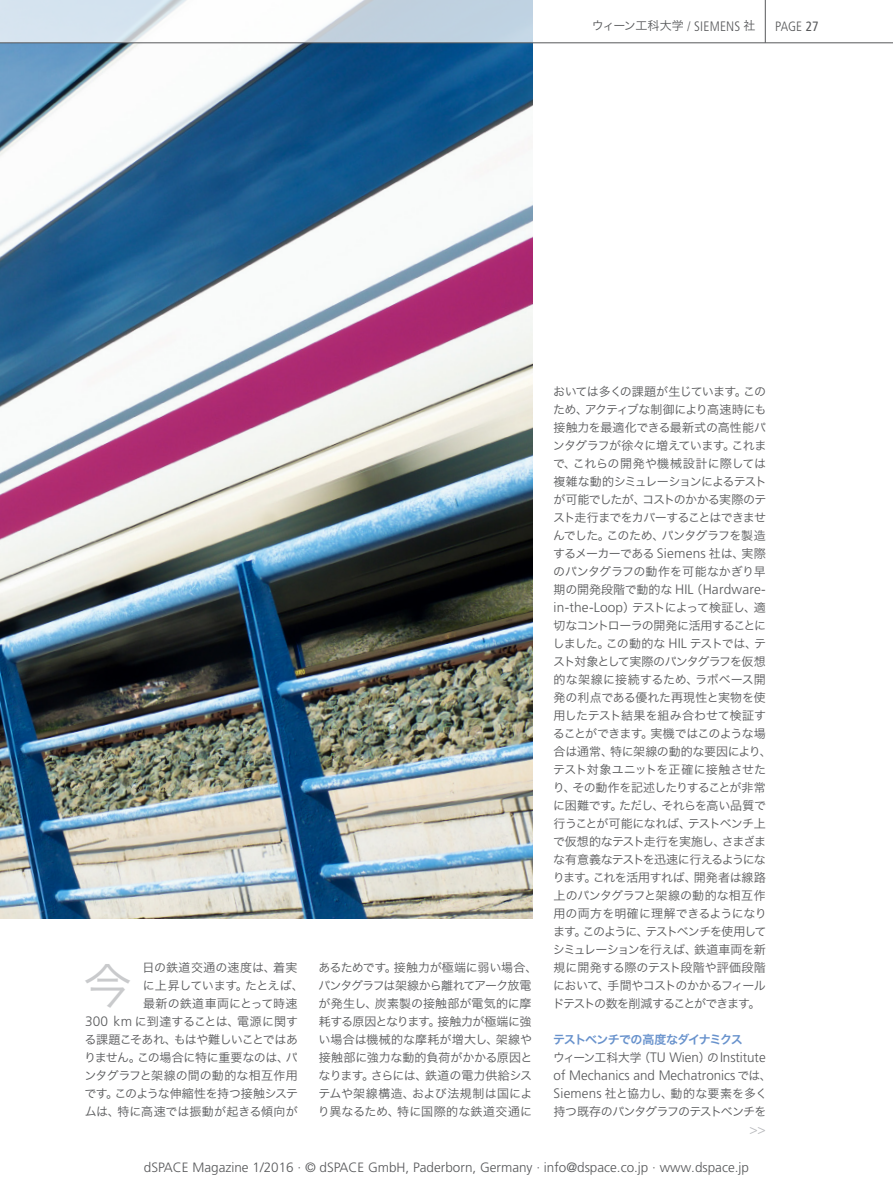
<style>
.page{position:relative;width:893px;height:1188px;background:#fff}
.page>*{position:absolute;margin:0;border:0;box-sizing:border-box;transform-origin:0 0}
.copy_9_12_light_80k{font:48px "Hira Kaku Pro W3";color:#c9cacc}
.copy_9_12_light_80k-2{font:300 13.65px/18px "Frutiger LT Pro";color:#57585a}
.copy_9_12_light_80k-3{font:300 13.65px "Frutiger LT Pro";color:#b8b9bc}
.t1{font:300 13.5px "Frutiger LT Pro";color:#57585a}
.t2{font:300 condensed 13.5px "Frutiger LT Pro";color:#57585a}
.copy_9_12_light_80k-4{font:12px/18px "Hira Kaku Pro W3";letter-spacing:-.03em;color:#57585a;text-align:justify}
.copy_9_12_light_80k-5{font:12px/18px "Hira Kaku Pro W3";letter-spacing:-.01em;color:#57585a}
.copy_9_12_light_80k-6{font:12px/18px "Hira Kaku Pro W3";letter-spacing:-.055em;color:#57585a}
.copy_9_12_light_80k-7{font:12px "Hira Kaku Pro W3";letter-spacing:.005em;color:#57585a}
.copy_9_12_light_80k-8{font:12px "Hira Kaku Pro W3";color:#57585a}
.copy_9_12_light_80k-9{font:12px "Hira Kaku Pro W3";letter-spacing:-.05em;color:#57585a}
.J_Heder_Right{font:12px "Hira Kaku Pro W3";letter-spacing:-.035em;color:#57585a}
.HL_9_12_bold_60-35-0{font:12px "Hira Kaku Pro W6";letter-spacing:-.075em;color:#6892cc}
.copy_9_12_light_80k-10{font:12px "Hira Kaku Pro W3";letter-spacing:.02em;color:#57585a}
.copy_9_12_light_80k-11{font:12px "Hira Kaku Pro W3";letter-spacing:.01em;color:#57585a}
.s1{font-family:"Frutiger LT Pro";font-weight:300;font-stretch:condensed;font-size:13.65px}
.s2{font-weight:400}
.s3{font-family:"Frutiger LT Pro";font-weight:300;font-size:13.65px}
.s4{font-family:"Hira Kaku Pro W3";font-weight:400;font-size:12px}
</style>
<div class="page">
<img style="left:0;top:44px;width:533px;height:874px">
<svg style="left:0;top:0;width:765px;height:43px"></svg>
<hr style="left:0;top:43px;width:893px;height:1px;background:#57585a">
<hr style="left:765px;top:0;width:1px;height:43px;background:#57585a">
<p class="J_Heder_Right" style="left:592px;top:15px;width:165px">ウィーン工科大学 <span class="s1">/ SIEMENS</span> 社</p>
<p class="t2" style="left:775px;top:18px;width:45px">PAGE <span class="s2">27</span></p>
<p class="copy_9_12_light_80k-10" style="left:143px;top:957px;width:157px">日の鉄道交通の速度は、着実</p>
<p class="copy_9_12_light_80k-4" style="left:143px;top:976px;width:162px">に上昇しています。たとえば、</p>
<p class="copy_9_12_light_80k-11" style="left:143px;top:993px;width:156px">最新の鉄道車両にとって時速</p>
<p class="copy_9_12_light_80k-8" style="left:85px;top:1011px;width:215px"><span class="s3">300 km</span> に到達することは、電源に関す</p>
<p class="copy_9_12_light_80k-9" style="left:84px;top:1029px;width:215px">る課題こそあれ、もはや難しいことではあ</p>
<p class="copy_9_12_light_80k-4" style="left:84px;top:1048px;width:215px">りません。この場合に特に重要なのは、パ</p>
<p class="copy_9_12_light_80k-7" style="left:84px;top:1065px;width:215px">ンタグラフと架線の間の動的な相互作用</p>
<p class="copy_9_12_light_80k-4" style="left:85px;top:1084px;width:215px">です。このような伸縮性を持つ接触システ</p>
<p class="copy_9_12_light_80k-7" style="left:85px;top:1101px;width:215px">ムは、特に高速では振動が起きる傾向が</p>
<p class="copy_9_12_light_80k" style="left:84px;top:943px;width:49px">今</p>
<p class="copy_9_12_light_80k-5" style="left:318px;top:958px;width:221px">あるためです。接触力が極端に弱い場合、パンタグラフは架線から離れてアーク放電が発生し、炭素製の接触部が電気的に摩耗する原因となります。接触力が極端に強い場合は機械的な摩耗が増大し、架線や接触部に強力な動的負荷がかかる原因となります。さらには、鉄道の電力供給システムや架線構造、および法規制は国により異なるため、特に国際的な鉄道交通に</p>
<p class="copy_9_12_light_80k-4" style="left:553px;top:382px;width:215px">おいては多くの課題が生じています。このため、アクティブな制御により高速時にも接触力を最適化できる最新式の高性能パンタグラフが徐々に増えています。これまで、これらの開発や機械設計に際しては複雑な動的シミュレーションによるテストが可能でしたが、コストのかかる実際のテスト走行までをカバーすることはできませんでした。このため、パンタグラフを製造するメーカーである <span class="s3">Siemens</span> 社は、実際のパンタグラフの動作を可能なかぎり早</p>
<p class="copy_9_12_light_80k-2" style="left:554px;top:581px;width:214px"><span class="s4">期の開発段階で動的な</span> HIL<span class="s4">（</span>Hardware-</p>
<p class="copy_9_12_light_80k-4" style="left:552px;top:598px;width:221px;text-align:left"><span class="s3">in-the-Loop</span>）テストによって検証し、適切なコントローラの開発に活用することにしました。この動的な <span class="s3">HIL</span> テストでは、テスト対象として実際のパンタグラフを仮想的な架線に接続するため、ラボベース開発の利点である優れた再現性と実物を使用したテスト結果を組み合わせて検証することができます。実機ではこのような場合は通常、特に架線の動的な要因により、テスト対象ユニットを正確に接触させたり、その動作を記述したりすることが非常に困難です。ただし、それらを高い品質で行うことが可能になれば、テストベンチ上で仮想的なテスト走行を実施し、さまざまな有意義なテストを迅速に行えるようになります。これを活用すれば、開発者は線路上のパンタグラフと架線の動的な相互作用の両方を明確に理解できるようになります。このように、テストベンチを使用してシミュレーションを行えば、鉄道車両を新規に開発する際のテスト段階や評価段階において、手間やコストのかかるフィールドテストの数を削減することができます。</p>
<p class="HL_9_12_bold_60-35-0" style="left:553px;top:1029px;width:191px">テストベンチでの高度なダイナミクス</p>
<p class="copy_9_12_light_80k-2" style="left:553px;top:1049px;width:220px"><span class="s4">ウィーン工科大学（</span>TU Wien<span class="s4">）の</span>Institute of Mechanics and Mechatronics <span class="s4">では、</span></p>
<p class="copy_9_12_light_80k-6" style="left:554px;top:1084px;width:215px"><span class="s3">Siemens</span> 社と協力し、動的な要素を多く持つ既存のパンタグラフのテストベンチを</p>
<p class="copy_9_12_light_80k-3" style="left:749px;top:1121px;width:18px">&gt;&gt;</p>
<p class="t1" style="left:144px;top:1159px;width:607px">dSPACE Magazine 1/2016 · © dSPACE GmbH, Paderborn, Germany · info@dspace.co.jp · www.dspace.jp</p>
</div>
